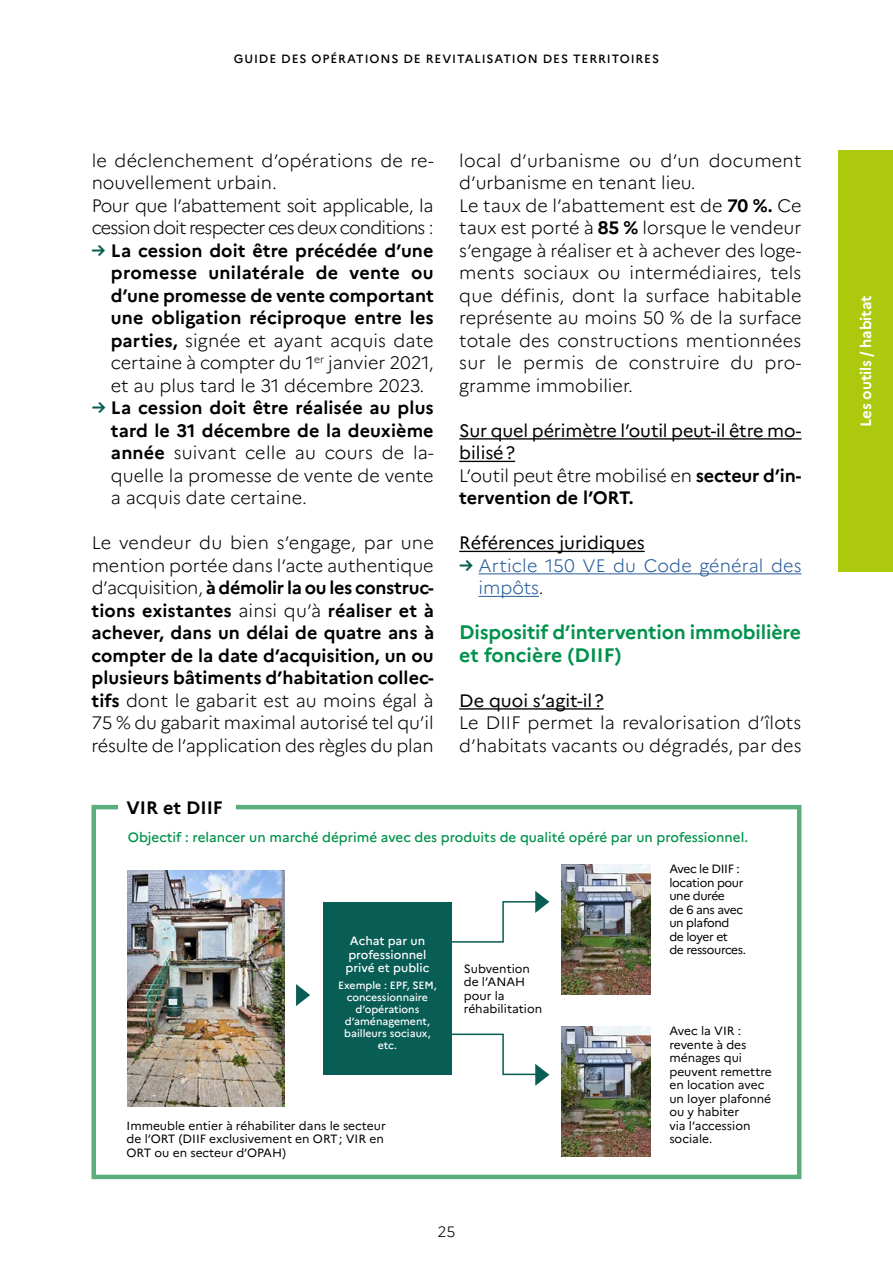
<style>
.page{position:relative;width:893px;height:1263px;background:#fff}
.page>*{position:absolute;margin:0;border:0;box-sizing:border-box;transform-origin:0 0}
.t1{font:700 19.5px/22.5px "Marianne";letter-spacing:-.01em;color:#00924c}
.t2{font:300 18px/22.5px "Marianne";color:#000;text-align:justify}
.t3{font:700 18px/22.5px "Marianne";color:#000;text-align:justify}
.t4{font:18px/22.5px "Marianne";letter-spacing:-.005em;color:#000}
.t5{font:300 18px/22.5px "Marianne";letter-spacing:-.025em;color:#000}
.t6{font:300 18px/22.5px "Marianne";letter-spacing:.01em;color:#275b9b}
.t7{font:700 15px "Marianne";letter-spacing:-.01em;color:#fff}
.t8{font:300 15px "Marianne";color:#000}
.t9{font:500 13.5px "Marianne";color:#00924c}
.t10{font:12px/13.5px "Marianne";color:#000}
.t11{font:12px/13.5px "Marianne";letter-spacing:-.03em;color:#000}
.t12{font:500 12px "Marianne";letter-spacing:.075em;color:#000}
.t13{font:500 12px/13.5px "Marianne";color:#fff;text-align:center}
.t14{font:500 10.5px/12px "Marianne";color:#fff;text-align:center}
.s1{color:#085d55}
.s2{font-weight:300}
.s3{font-weight:700;color:#085d55}
.s4{font-weight:700}
.s5{color:#000}
</style>
<div class="page">
<div style="left:839px;top:151px;width:54px;height:421px;background:#adc90e"></div>
<hr style="left:459px;top:438px;width:342px;height:2px;background:#000">
<hr style="left:459px;top:461px;width:56px;height:1px;background:#000">
<hr style="left:459px;top:551px;width:186px;height:1px;background:#000">
<hr style="left:478px;top:573px;width:323px;height:1px;background:#275b9b">
<hr style="left:478px;top:596px;width:61px;height:1px;background:#275b9b">
<hr style="left:459px;top:708px;width:145px;height:2px;background:#000">
<div style="left:92px;top:805px;width:709px;height:374px;border:4px solid #58af7c"></div>
<div style="left:118px;top:795px;width:118px;height:23px;background:#fff"></div>
<img style="left:128px;top:870px;width:156px;height:236px">
<img style="left:561px;top:864px;width:90px;height:131px">
<div style="left:323px;top:902px;width:128px;height:173px;background:#085d55"></div>
<svg style="left:296px;top:984px;width:14px;height:22px"></svg>
<svg style="left:451px;top:891px;width:98px;height:52px"></svg>
<svg style="left:451px;top:1033px;width:98px;height:53px"></svg>
<img style="left:561px;top:1026px;width:90px;height:131px">
<p class="t12" style="left:234px;top:51px;width:427px">GUIDE DES OPÉRATIONS DE REVITALISATION DES TERRITOIRES</p>
<p class="t5" style="left:92px;top:149px;width:344px">le déclenchement d’opérations de re&shy;nouvellement urbain.<br>Pour que l’abattement soit applicable, la cession doit respecter ces deux conditions :</p>
<p class="t3" style="left:111px;top:239px;width:324px;text-indent:-19px"><span class="s1">→</span> La cession doit être précédée d’une promesse unilatérale de vente ou d’une promesse de vente comportant une obligation réciproque entre les parties, <span class="s2">signée et ayant acquis date certaine à compter du 1</span><sup>er</sup> <span class="s2">janvier 2021, et au plus tard le 31 décembre 2023.</span></p>
<p class="t2" style="left:111px;top:396px;width:324px;text-indent:-19px"><span class="s3">→</span> <span class="s4">La cession doit être réalisée au plus tard le 31 décembre de la deuxième année</span> suivant celle au cours de la&shy;quelle la promesse de vente de vente a acquis date certaine.</p>
<p class="t2" style="left:92px;top:531px;width:344px">Le vendeur du bien s’engage, par une mention portée dans l’acte authentique d’acquisition, <span class="s4">à démolir la ou les construc&shy;tions existantes</span> ainsi qu’à <span class="s4">réaliser et à achever, dans un délai de quatre ans à compter de la date d’acquisition, un ou plusieurs bâtiments d’habitation collec&shy;tifs</span> dont le gabarit est au moins égal à 75 % du gabarit maximal autorisé tel qu’il résulte de l’application des règles du plan</p>
<p class="t2" style="left:459px;top:149px;width:344px;text-align:left">local d’urbanisme ou d’un document d’urbanisme en tenant lieu.<br>Le taux de l’abattement est de <span class="s4">70 %.</span> Ce taux est porté à <span class="s4">85 %</span> lorsque le vendeur s’engage à réaliser et à achever des loge&shy;ments sociaux ou intermédiaires, tels que définis, dont la surface habitable représente au moins 50 % de la surface totale des constructions mentionnées sur le permis de construire du pro&shy;gramme immobilier.</p>
<p class="t4" style="left:459px;top:419px;width:344px">Sur quel périmètre l’outil peut-il être mo&shy;bilisé?<br><span class="s2">L’outil peut être mobilisé en</span> <span class="s4">secteur d’in&shy;tervention de l’ORT.</span></p>
<p class="t4" style="left:459px;top:531px;width:187px">Références juridiques</p>
<p class="t6" style="left:478px;top:554px;width:325px;text-indent:-19px"><span class="s3">→</span> Article 150 VE du Code général des impôts<span class="s5">.</span></p>
<p class="t1" style="left:459px;top:621px;width:343px">Dispositif d’intervention immobilière et foncière (DIIF)</p>
<p class="t4" style="left:459px;top:689px;width:146px">De quoi s’agit-il?</p>
<p class="t2" style="left:459px;top:711px;width:344px">Le DIIF permet la revalorisation d’îlots d’habitats vacants ou dégradés, par des</p>
<p class="t3" style="left:127px;top:796px;width:98px">VIR et DIIF</p>
<p class="t9" style="left:128px;top:829px;width:622px">Objectif : relancer un marché déprimé avec des produits de qualité opéré par un professionnel.</p>
<p class="t11" style="left:669px;top:862px;width:78px">Avec le DIIF : location pour une durée<br>de 6 ans avec un plafond de loyer et<br>de ressources.</p>
<p class="t13" style="left:345px;top:934px;width:85px">Achat par un professionnel privé et public</p>
<p class="t14" style="left:338px;top:979px;width:100px">Exemple : EPF, SEM, concessionnaire d’opérations d’aménagement, bailleurs sociaux, etc.</p>
<p class="t10" style="left:464px;top:961px;width:80px">Subvention de l’ANAH pour la réhabilitation</p>
<p class="t10" style="left:669px;top:1024px;width:104px">Avec la VIR : revente à des ménages qui peuvent remettre en location avec un loyer plafonné ou y habiter<br>via l’accession sociale.</p>
<p class="t10" style="left:127px;top:1119px;width:261px">Immeuble entier à réhabiliter dans le secteur de l’ORT (DIIF exclusivement en ORT; VIR en<br>ORT ou en secteur d’OPAH)</p>
<p class="t8" style="left:438px;top:1222px;width:19px">25</p>
<p class="t7" style="left:856px;top:427px;width:133px;rotate:-90deg">Les outils / habitat</p>
</div>
